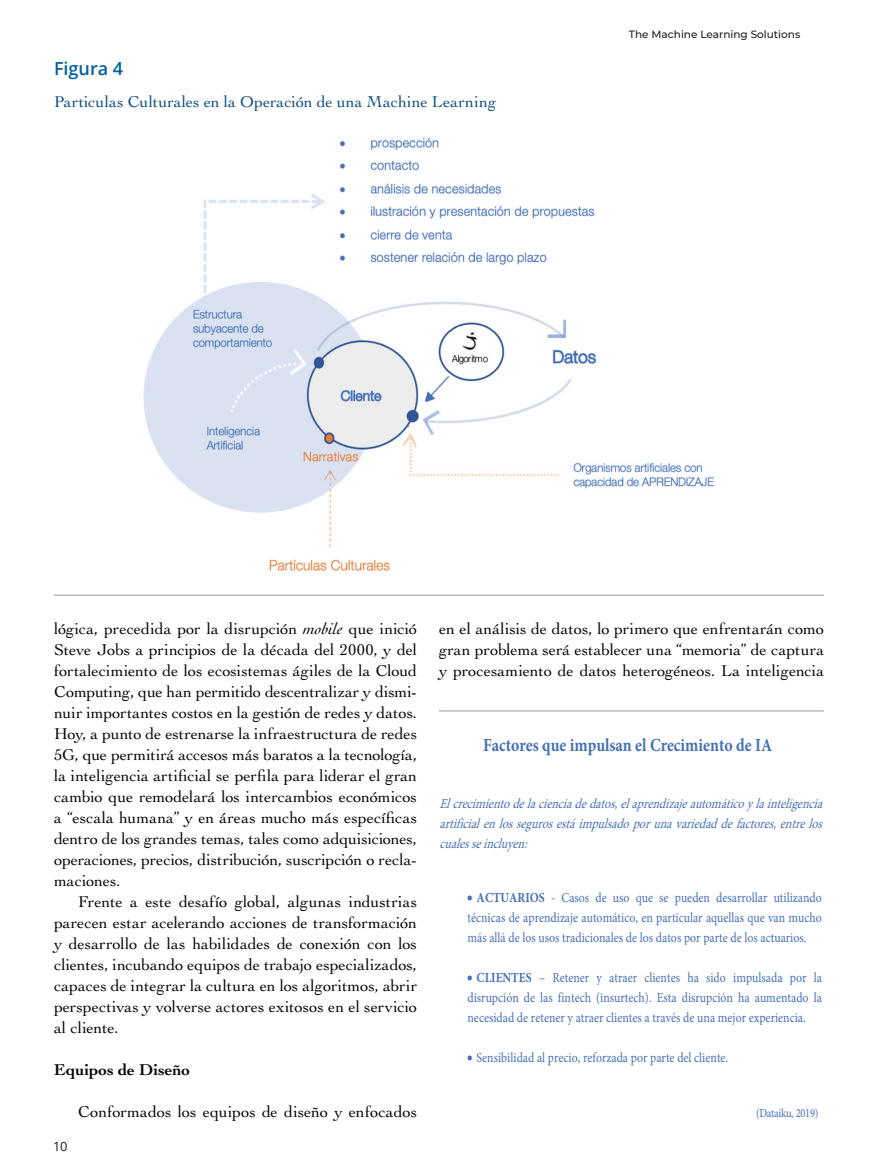
<style>
.page{position:relative;width:878px;height:1175px;background:#fff}
.page>*{position:absolute;margin:0;border:0;box-sizing:border-box;transform-origin:0 0}
.t1{font:700 18.45px "Minion Pro";color:#4670b6;scale:.85 1}
.Table_and_Figure_Num{font:600 18px "Open Sans";color:#00609f}
.Bio_MF{font:16.5px/21px "Cochin LT Std";letter-spacing:-.005em;color:#060406;text-align:justify}
.Bio_MF-2{font:16.5px "Cochin LT Std";letter-spacing:.01em;color:#0b4d7d}
.Bio_MF-3{font:700 16.5px "Cochin LT Std";color:#060406}
.t2{font:13.8px/20px "Minion Pro";color:#4670b6;text-align:justify;scale:.85 1}
.t3{font:italic 13.8px/20px "Minion Pro";color:#4670b6;text-align:justify;scale:.85 1}
.t4{font:12.75px "Open Sans";color:#1d1d1b}
.t5{font:12.3px "Minion Pro";letter-spacing:-.03em;color:#4670b6;scale:.85 1}
.t6{font:500 10.5px "Montserrat";color:#1d1d1b}
.s1{font-style:italic}
.s2{font-weight:700}
</style>
<div class="page">
<img style="left:143px;top:137px;width:571px;height:434px">
<hr style="left:54px;top:594px;width:770px;height:2px;background:#131d32">
<hr style="left:439px;top:710px;width:385px;height:1px;background:#131d32">
<p class="Table_and_Figure_Num" style="left:54px;top:56px;width:71px">Figura 4</p>
<p class="Bio_MF-2" style="left:54px;top:92px;width:443px">Particulas Culturales en la Operación de una Machine Learning</p>
<p class="t6" style="left:629px;top:27px;width:173px">The Machine Learning Solutions</p>
<p class="Bio_MF" style="left:54px;top:617px;width:364px">lógica, precedida por la disrupción <span class="s1">mobile</span> que inició Steve Jobs a principios de la década del 2000, y del fortalecimiento de los ecosistemas ágiles de la Cloud Computing, que han permitido descentralizar y dismi&shy;nuir importantes costos en la gestión de redes y datos.<br>Hoy, a punto de estrenarse la infraestructura de redes 5G, que permitirá accesos más baratos a la tecnología, la inteligencia artificial se perfila para liderar el gran cambio que remodelará los intercambios económicos a “escala humana” y en áreas mucho más específicas dentro de los grandes temas, tales como adquisiciones, operaciones, precios, distribución, suscripción o recla&shy;maciones.</p>
<p class="Bio_MF" style="left:54px;top:890px;width:364px;text-indent:24px">Frente a este desafío global, algunas industrias parecen estar acelerando acciones de transformación y desarrollo de las habilidades de conexión con los clientes, incubando equipos de trabajo especializados, capaces de integrar la cultura en los algoritmos, abrir perspectivas y volverse actores exitosos en el servicio al cliente.</p>
<p class="Bio_MF-3" style="left:54px;top:1059px;width:137px">Equipos de Diseño</p>
<p class="Bio_MF" style="left:78px;top:1100px;width:340px">Conformados los equipos de diseño y enfocados</p>
<p class="t4" style="left:53px;top:1137px;width:16px">10</p>
<p class="Bio_MF" style="left:439px;top:617px;width:386px">en el análisis de datos, lo primero que enfrentarán como gran problema será establecer una “memoria” de captura y procesamiento de datos heterogéneos. La inteligencia</p>
<p class="t1" style="left:483px;top:732px;width:342px">Factores que impulsan el Crecimiento de IA</p>
<p class="t3" style="left:439px;top:793px;width:457px">El crecimientodelacienciadedatos,elaprendizajeautomáticoylainteligencia artificialenlossegurosestáimpulsadoporunavariedaddefactores, entrelos cualesse incluyen:</p>
<p class="t2" style="left:467px;top:887px;width:419px">• <span class="s2">ACTUARIOS</span> - Casos de uso que se pueden desarrollar utilizando técnicas de aprendizaje automático, en particular aquellas que van mucho más allá de los usos tradicionales de los datos por parte de los actuarios.</p>
<p class="t2" style="left:467px;top:967px;width:419px">• <span class="s2">CLIENTES</span> – Retener y atraer clientes ha sido impulsada por la disrupción de las fintech (insurtech). Esta disrupción ha aumentado la necesidad de retener y atraer clientes a través de una mejor experiencia.</p>
<p class="t2" style="left:467px;top:1047px;width:309px">• Sensibilidad al precio, reforzada por parte del cliente.</p>
<p class="t5" style="left:756px;top:1105px;width:75px">(Dataiku, 2019)</p>
</div>
